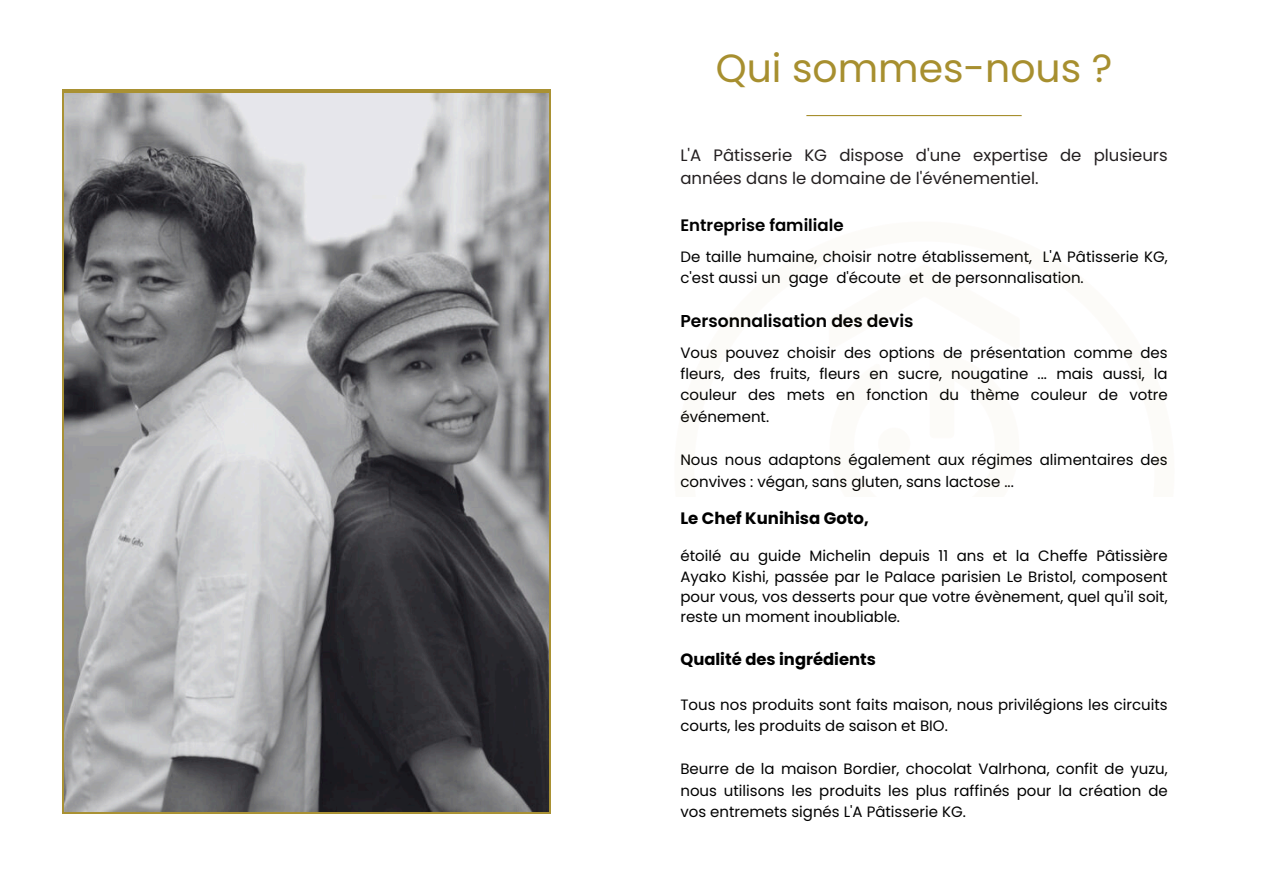
<style>
.page{position:relative;width:1263px;height:894px;background:#fff}
.page>*{position:absolute;margin:0;border:0;box-sizing:border-box;transform-origin:0 0}
.t1{font:39.3px "Poppins";color:#a78f2f}
.t2{font:600 17.1px "Poppins";color:#000}
.t3{font:600 16.65px "Poppins";color:#000}
.t4{font:16.5px/23.7px "Poppins";color:#231f20}
.t5{font:700 16.5px "Poppins";color:#000}
.t6{font:700 16.35px "Poppins";color:#000}
.t7{font:15px/21.3px "Poppins";color:#000}
</style>
<div class="page">
<img style="left:65px;top:93px;width:484px;height:718px">
<hr style="left:806px;top:115px;width:216px;height:1px;background:#a78f2f">
<h1 class="t1" style="left:716px;top:41px;width:398px">Qui sommes-nous ?</h1>
<h3 class="t4" style="left:680px;top:143px;width:489px">L'A Pâtisserie KG dispose d'une expertise de plusieurs années dans le domaine de l'événementiel.</h3>
<h2 class="t3" style="left:680px;top:214px;width:165px">Entreprise familiale</h2>
<p class="t7" style="left:680px;top:246px;width:489px">De taille humaine, choisir notre établissement, L'A Pâtisserie KG, c'est aussi un gage d'écoute et de personnalisation.</p>
<h2 class="t2" style="left:680px;top:309px;width:235px">Personnalisation des devis</h2>
<p class="t7" style="left:680px;top:341px;width:489px;text-align:justify">Vous pouvez choisir des options de présentation comme des fleurs, des fruits, fleurs en sucre, nougatine ... mais aussi, la couleur des mets en fonction du thème couleur de votre événement.</p>
<p class="t7" style="left:680px;top:448px;width:489px;line-height:22.5px">Nous nous adaptons également aux régimes alimentaires des convives : végan, sans gluten, sans lactose ...</p>
<h2 class="t5" style="left:680px;top:506px;width:190px">Le Chef Kunihisa Goto,</h2>
<p class="t7" style="left:680px;top:546px;width:489px;line-height:20.2px;text-align:justify">étoilé au guide Michelin depuis 11 ans et la Cheffe Pâtissière Ayako Kishi, passée par le Palace parisien Le Bristol, composent pour vous, vos desserts pour que votre évènement, quel qu'il soit, reste un moment inoubliable.</p>
<h2 class="t6" style="left:680px;top:647px;width:197px">Qualité des ingrédients</h2>
<p class="t7" style="left:680px;top:693px;width:489px">Tous nos produits sont faits maison, nous privilégions les circuits courts, les produits de saison et BIO.</p>
<p class="t7" style="left:680px;top:758px;width:489px;text-align:justify">Beurre de la maison Bordier, chocolat Valrhona, confit de yuzu, nous utilisons les produits les plus raffinés pour la création de vos entremets signés L'A Pâtisserie KG.</p>
</div>
